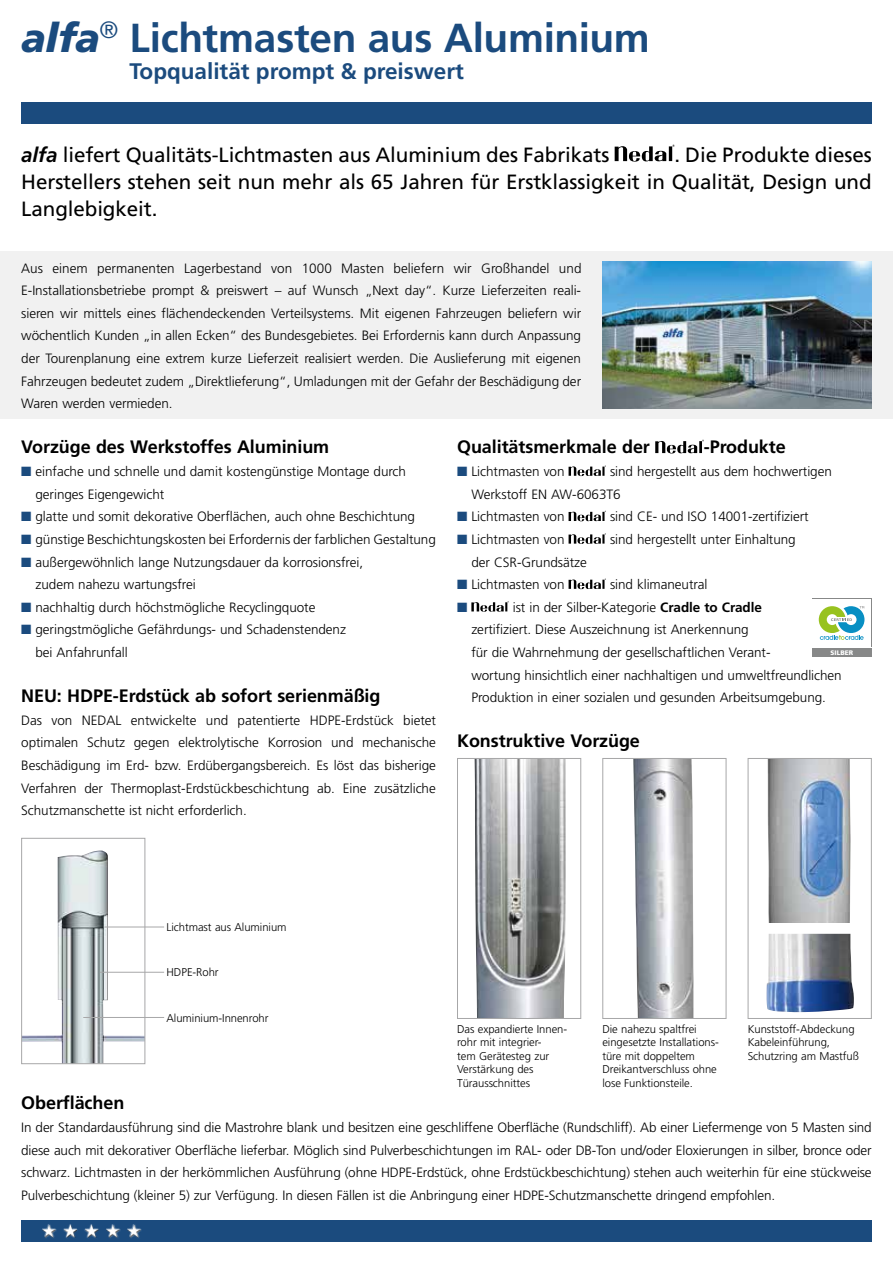
<style>
.page{position:relative;width:893px;height:1263px;background:#fff}
.page>*{position:absolute;margin:0;border:0;box-sizing:border-box;transform-origin:0 0}
.t1{font:700 40.5px "Frutiger LT";letter-spacing:-.01em;color:#1b4b7e}
.t2{font:700 22.5px "Frutiger LT";color:#1b4b7e}
.t3{font:20.7px/27px "Frutiger LT";letter-spacing:-.005em;color:#000;text-align:justify}
.t4{font:700 18px "Frutiger LT";letter-spacing:-.005em;color:#000}
.t5{font:300 13.5px/22.6px "Frutiger LT";letter-spacing:-.005em;color:#000}
.t6{font:13.5px "Zapf Dingbats ITC";color:#1b4b7e}
.t7{font:300 11.25px/13.5px "Frutiger LT";letter-spacing:-.005em;color:#000}
.t8{font:900 6.6px "Frutiger LT";color:#fff}
.s1{font-weight:900;font-style:italic}
.s2{font-weight:700;font-style:italic}
.s3{color:#1b4b7e}
.s4{font-weight:700}
</style>
<div class="page">
<div style="left:0;top:251px;width:893px;height:168px;background:#f1f1f1"></div>
<svg style="left:655px;top:440px;width:49px;height:13px"></svg>
<svg style="left:569px;top:465px;width:37px;height:11px"></svg>
<svg style="left:569px;top:511px;width:37px;height:10px"></svg>
<svg style="left:569px;top:533px;width:37px;height:11px"></svg>
<svg style="left:569px;top:578px;width:37px;height:11px"></svg>
<svg style="left:471px;top:601px;width:38px;height:11px"></svg>
<div style="left:21px;top:1220px;width:851px;height:22px;background:#1b4b7e"></div>
<div style="left:42px;top:1224px;width:14px;height:14px;background:#fff;opacity:.75"></div>
<div style="left:42px;top:1225px;width:14px;height:13px;background:#000;opacity:.75"></div>
<div style="left:62px;top:1223px;width:16px;height:16px;background:#fff;opacity:.75"></div>
<div style="left:64px;top:1224px;width:13px;height:14px;background:#fff;opacity:.75"></div>
<div style="left:64px;top:1225px;width:13px;height:13px;background:#000;opacity:.75"></div>
<div style="left:83px;top:1223px;width:17px;height:16px;background:#fff;opacity:.75"></div>
<div style="left:85px;top:1224px;width:13px;height:14px;background:#fff;opacity:.75"></div>
<div style="left:85px;top:1225px;width:13px;height:13px;background:#000;opacity:.75"></div>
<div style="left:106px;top:1224px;width:14px;height:14px;background:#fff;opacity:.75"></div>
<div style="left:106px;top:1225px;width:14px;height:13px;background:#000;opacity:.75"></div>
<div style="left:127px;top:1224px;width:14px;height:14px;background:#fff;opacity:.75"></div>
<div style="left:127px;top:1225px;width:14px;height:13px;background:#000;opacity:.75"></div>
<div style="left:21px;top:102px;width:851px;height:21px;background:#1b4b7e"></div>
<svg style="left:615px;top:146px;width:51px;height:16px"></svg>
<hr style="left:669px;top:146px;width:3px;height:15px;background:#000">
<img style="left:475px;top:760px;width:91px;height:257px">
<div style="left:457px;top:758px;width:124px;height:261px;border:1px solid #a7a7a8"></div>
<img style="left:633px;top:760px;width:60px;height:257px">
<div style="left:602px;top:758px;width:124px;height:261px;border:1px solid #a7a7a8"></div>
<img style="left:768px;top:760px;width:83px;height:163px">
<div style="left:748px;top:758px;width:124px;height:261px;border:1px solid #a7a7a8"></div>
<img style="left:602px;top:261px;width:270px;height:147px">
<img style="left:766px;top:934px;width:88px;height:78px">
<div style="left:812px;top:648px;width:60px;height:9px;background:#878888"></div>
<svg style="left:812px;top:598px;width:60px;height:49px"></svg>
<div style="left:812px;top:599px;width:59px;height:47px;background:#fff"></div>
<svg style="left:819px;top:606px;width:45px;height:34px"></svg>
<img style="left:23px;top:851px;width:120px;height:211px">
<div style="left:21px;top:838px;width:124px;height:226px;border:1px solid #a7a7a8"></div>
<hr style="left:104px;top:927px;width:60px;height:1px;background:#a7a7a8">
<hr style="left:100px;top:972px;width:64px;height:1px;background:#a7a7a8">
<hr style="left:83px;top:1017px;width:81px;height:1px;background:#a7a7a8">
<h1 class="t1" style="left:21px;top:14px;width:630px"><span class="s1">alfa</span><sup>®</sup> Lichtmasten aus Aluminium</h1>
<h2 class="t2" style="left:130px;top:58px;width:336px">Topqualität prompt &amp; preiswert</h2>
<h3 class="t3" style="left:21px;top:141px;width:590px"><span class="s2">alfa</span> liefert Qualitäts-Lichtmasten aus Aluminium des Fabrikats</h3>
<h3 class="t3" style="left:21px;top:141px;width:852px;text-indent:653px">. Die Produkte dieses Herstellers stehen seit nun mehr als 65 Jahren für Erstklassigkeit in Qualität, Design und Langlebigkeit.</h3>
<p class="t5" style="left:21px;top:257px;width:562px;text-align:justify">Aus einem permanenten Lagerbestand von 1000 Masten beliefern wir Großhandel und E-Installationsbetriebe prompt &amp; preiswert – auf Wunsch „Next day“. Kurze Lieferzeiten reali&shy;sieren wir mittels eines flächendeckenden Verteilsystems. Mit eigenen Fahrzeugen beliefern wir wöchentlich Kunden „in allen Ecken“ des Bundesgebietes. Bei Erfordernis kann durch Anpassung der Tourenplanung eine extrem kurze Lieferzeit realisiert werden. Die Auslieferung mit eigenen Fahrzeugen bedeutet zudem „Direktlieferung“, Umladungen mit der Gefahr der Beschädigung der Waren werden vermieden.</p>
<h3 class="t4" style="left:21px;top:437px;width:310px">Vorzüge des Werkstoffes Aluminium</h3>
<p class="t5" style="left:36px;top:460px;width:372px;text-indent:-14px"><span class="s3">■</span> einfache und schnelle und damit kostengünstige Montage durch geringes Eigengewicht</p>
<p class="t5" style="left:21px;top:505px;width:395px"><span class="s3">■</span> glatte und somit dekorative Oberflächen, auch ohne Beschichtung</p>
<p class="t5" style="left:21px;top:528px;width:416px"><span class="s3">■</span> günstige Beschichtungskosten bei Erfordernis der farblichen Gestaltung</p>
<p class="t5" style="left:36px;top:551px;width:329px;text-indent:-14px"><span class="s3">■</span> außergewöhnlich lange Nutzungsdauer da korrosionsfrei, zudem nahezu wartungsfrei</p>
<p class="t5" style="left:21px;top:596px;width:296px"><span class="s3">■</span> nachhaltig durch höchstmögliche Recyclingquote</p>
<p class="t5" style="left:36px;top:619px;width:312px;text-indent:-14px"><span class="s3">■</span> geringstmögliche Gefährdungs- und Schadenstendenz bei Anfahrunfall</p>
<h3 class="t4" style="left:21px;top:685px;width:361px">NEU: HDPE-Erdstück ab sofort serienmäßig</h3>
<p class="t5" style="left:21px;top:709px;width:416px;text-align:justify">Das von NEDAL entwickelte und patentierte HDPE-Erdstück bietet optimalen Schutz gegen elektrolytische Korrosion und mechanische Beschädigung im Erd- bzw. Erdübergangsbereich. Es löst das bisherige Verfahren der Thermoplast-Erdstückbeschichtung ab. Eine zusätzliche Schutzmanschette ist nicht erforderlich.</p>
<h3 class="t4" style="left:457px;top:437px;width:194px">Qualitätsmerkmale der</h3>
<h3 class="t4" style="left:704px;top:437px;width:83px">-Produkte</h3>
<p class="t5" style="left:457px;top:460px;width:109px"><span class="s3">■</span> Lichtmasten von</p>
<p class="t5" style="left:471px;top:460px;width:362px;text-indent:139px">sind hergestellt aus dem hochwertigen<br>Werkstoff EN AW-6063T6</p>
<p class="t5" style="left:457px;top:505px;width:109px"><span class="s3">■</span> Lichtmasten von</p>
<p class="t5" style="left:610px;top:505px;width:200px">sind CE- und ISO 14001-zertifiziert</p>
<p class="t5" style="left:457px;top:528px;width:109px"><span class="s3">■</span> Lichtmasten von</p>
<p class="t5" style="left:610px;top:528px;width:187px">sind hergestellt unter Einhaltung</p>
<p class="t5" style="left:471px;top:551px;width:117px">der CSR-Grundsätze</p>
<p class="t5" style="left:457px;top:573px;width:109px"><span class="s3">■</span> Lichtmasten von</p>
<p class="t5" style="left:610px;top:573px;width:99px">sind klimaneutral</p>
<p class="t6" style="left:457px;top:601px;width:12px">■</p>
<p class="t5" style="left:471px;top:596px;width:372px;text-indent:41px">ist in der Silber-Kategorie <span class="s4">Cradle to Cradle<br></span>zertifiziert. Diese Auszeichnung ist Anerkennung<br>für die Wahrnehmung der gesellschaftlichen Verant-<br>wortung hinsichtlich einer nachhaltigen und umweltfreundlichen Produktion in einer sozialen und gesunden Arbeitsumgebung.</p>
<h3 class="t4" style="left:457px;top:731px;width:184px">Konstruktive Vorzüge</h3>
<p class="t8" style="left:830px;top:649px;width:24px">SILBER</p>
<p class="t7" style="left:167px;top:921px;width:122px">Lichtmast aus Aluminium</p>
<p class="t7" style="left:167px;top:966px;width:54px">HDPE-Rohr</p>
<p class="t7" style="left:167px;top:1011px;width:103px">Aluminium-Innenrohr</p>
<p class="t7" style="left:457px;top:1022px;width:112px">Das expandierte Innen&shy;rohr mit integrier-<br>tem Gerätesteg zur<br>Verstärkung des<br>Türausschnittes</p>
<p class="t7" style="left:602px;top:1022px;width:118px">Die nahezu spaltfrei eingesetzte Installations&shy;türe mit doppeltem<br>Dreikantverschluss ohne lose Funktionsteile.</p>
<p class="t7" style="left:748px;top:1022px;width:113px">Kunststoff-Abdeckung<br>Kabeleinführung,<br>Schutzring am Mastfuß</p>
<h3 class="t4" style="left:21px;top:1092px;width:105px">Oberflächen</h3>
<p class="t5" style="left:21px;top:1116px;width:852px;text-align:justify">In der Standardausführung sind die Mastrohre blank und besitzen eine geschliffene Oberfläche (Rundschliff). Ab einer Liefermenge von 5 Masten sind diese auch mit dekorativer Oberfläche lieferbar. Möglich sind Pulverbeschichtungen im RAL- oder DB-Ton und/oder Eloxierungen in silber, bronce oder schwarz. Lichtmasten in der herkömmlichen Ausführung (ohne HDPE-Erdstück, ohne Erdstückbeschichtung) stehen auch weiterhin für eine stückweise Pulverbeschichtung (kleiner 5) zur Verfügung. In diesen Fällen ist die Anbringung einer HDPE-Schutzmanschette dringend empfohlen.</p>
</div>
